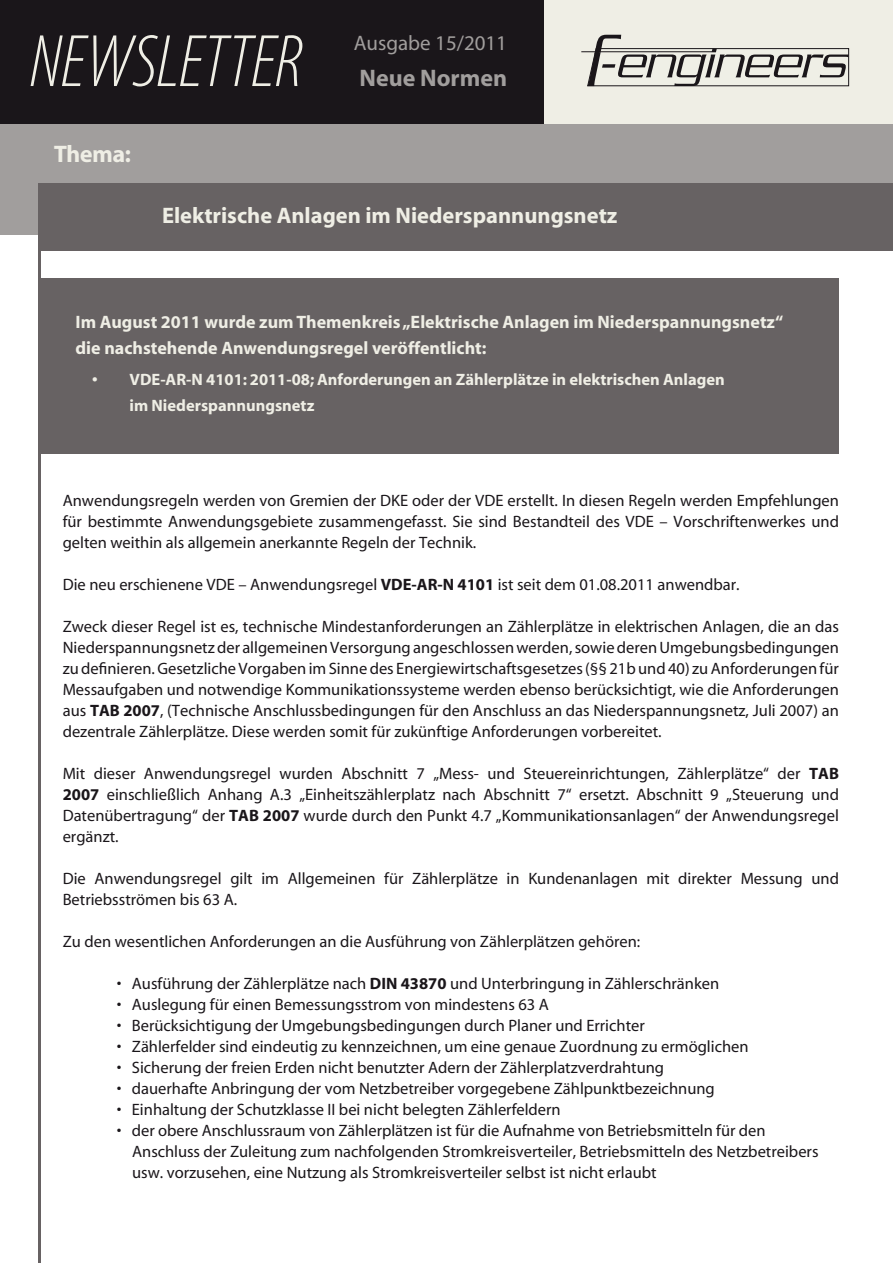
<style>
.page{position:relative;width:893px;height:1263px;background:#fff}
.page>*{position:absolute;margin:0;border:0;box-sizing:border-box;transform-origin:0 0}
.t1{font:italic 300 condensed 75px "Myriad Pro";letter-spacing:-.005em;color:#efeee5}
.t2{font:700 24px "Myriad";color:#a19e9d}
.t3{font:24px "Myriad Headline";color:#efeee5}
.t4{font:700 22.5px "Myriad";color:#efeee5}
.t5{font:21px "Myriad";color:#a19e9d}
.t6{font:700 18px/25.8px "Myriad";color:#efeee5}
.t7{font:16.5px/21px "Myriad";color:#1a161a;text-align:justify}
.t8{font:700 16.5px/25.2px "Myriad";color:#efeee5}
.s1{font-weight:700}
</style>
<div class="page">
<div style="left:38px;top:279px;width:801px;height:175px;background:#676263"></div>
<div style="left:0;top:0;width:544px;height:125px;background:#1a161a"></div>
<div style="left:544px;top:0;width:349px;height:125px;background:#efeee5"></div>
<div style="left:0;top:125px;width:893px;height:110px;background:#a19e9d"></div>
<svg style="left:587px;top:35px;width:262px;height:51px"></svg>
<hr style="left:581px;top:51px;width:135px;height:1px;background:#1a161a">
<hr style="left:38px;top:213px;width:2px;height:1050px;background:#676263">
<div style="left:38px;top:183px;width:855px;height:68px;background:#676263"></div>
<h1 class="t1" style="left:30px;top:17px;width:274px">NEWSLETTER</h1>
<h2 class="t3" style="left:54px;top:141px;width:78px">Thema:</h2>
<p class="t5" style="left:354px;top:32px;width:155px">Ausgabe 15/2011</p>
<h2 class="t2" style="left:360px;top:65px;width:149px">Neue Normen</h2>
<h3 class="t4" style="left:162px;top:204px;width:457px">Elektrische Anlagen im Niederspannungsnetz</h3>
<p class="t6" style="left:76px;top:310px;width:709px">Im August 2011 wurde zum Themenkreis „Elektrische Anlagen im Niederspannungsnetz“ die nachstehende Anwendungsregel veröffentlicht:</p>
<p class="t8" style="left:130px;top:368px;width:597px;text-indent:-37px">• VDE-AR-N 4101: 2011-08; Anforderungen an Zählerplätze in elektrischen Anlagen im Niederspannungsnetz</p>
<p class="t7" style="left:63px;top:490px;width:778px">Anwendungsregeln werden von Gremien der DKE oder der VDE erstellt. In diesen Regeln werden Empfehlungen für bestimmte Anwendungsgebiete zusammengefasst. Sie sind Bestandteil des VDE – Vorschriftenwerkes und gelten weithin als allgemein anerkannte Regeln der Technik.</p>
<p class="t7" style="left:63px;top:574px;width:678px">Die neu erschienene VDE – Anwendungsregel <span class="s1">VDE-AR-N 4101</span> ist seit dem 01.08.2011 anwendbar.</p>
<p class="t7" style="left:63px;top:616px;width:778px">Zweck dieser Regel ist es, technische Mindestanforderungen an Zählerplätze in elektrischen Anlagen, die an das Niederspannungsnetz der allgemeinen Versorgung angeschlossen werden, sowie deren Umgebungsbedingungen zu definieren. Gesetzliche Vorgaben im Sinne des Energiewirtschaftsgesetzes (§§ 21b und 40) zu Anforderungen für Messaufgaben und notwendige Kommunikationssysteme werden ebenso berücksichtigt, wie die Anforderungen aus <span class="s1">TAB 2007</span>, (Technische Anschlussbedingungen für den Anschluss an das Niederspannungsnetz, Juli 2007) an dezentrale Zählerplätze. Diese werden somit für zukünftige Anforderungen vorbereitet.</p>
<p class="t7" style="left:63px;top:763px;width:778px">Mit dieser Anwendungsregel wurden Abschnitt 7 „Mess- und Steuereinrichtungen, Zählerplätze“ der <span class="s1">TAB 2007</span> einschließlich Anhang A.3 „Einheitszählerplatz nach Abschnitt 7“ ersetzt. Abschnitt 9 „Steuerung und Datenübertragung“ der <span class="s1">TAB 2007</span> wurde durch den Punkt 4.7 „Kommunikationsanlagen“ der Anwendungsregel ergänzt.</p>
<p class="t7" style="left:63px;top:868px;width:778px">Die Anwendungsregel gilt im Allgemeinen für Zählerplätze in Kundenanlagen mit direkter Messung und<br>Betriebsströmen bis 63 A.</p>
<p class="t7" style="left:63px;top:931px;width:579px">Zu den wesentlichen Anforderungen an die Ausführung von Zählerplätzen gehören:</p>
<p class="t7" style="left:117px;top:973px;width:604px">• Ausführung der Zählerplätze nach <span class="s1">DIN 43870</span> und Unterbringung in Zählerschränken</p>
<p class="t7" style="left:117px;top:994px;width:434px">• Auslegung für einen Bemessungsstrom von mindestens 63 A</p>
<p class="t7" style="left:117px;top:1015px;width:530px">• Berücksichtigung der Umgebungsbedingungen durch Planer und Errichter</p>
<p class="t7" style="left:117px;top:1036px;width:633px">• Zählerfelder sind eindeutig zu kennzeichnen, um eine genaue Zuordnung zu ermöglichen</p>
<p class="t7" style="left:117px;top:1057px;width:549px">• Sicherung der freien Erden nicht benutzter Adern der Zählerplatzverdrahtung</p>
<p class="t7" style="left:117px;top:1078px;width:600px">• dauerhafte Anbringung der vom Netzbetreiber vorgegebene Zählpunktbezeichnung</p>
<p class="t7" style="left:117px;top:1099px;width:445px">• Einhaltung der Schutzklasse II bei nicht belegten Zählerfeldern</p>
<p class="t7" style="left:132px;top:1120px;width:688px;text-align:left;text-indent:-15px">• der obere Anschlussraum von Zählerplätzen ist für die Aufnahme von Betriebsmitteln für den<br>Anschluss der Zuleitung zum nachfolgenden Stromkreisverteiler, Betriebsmitteln des Netzbetreibers usw. vorzusehen, eine Nutzung als Stromkreisverteiler selbst ist nicht erlaubt</p>
</div>
